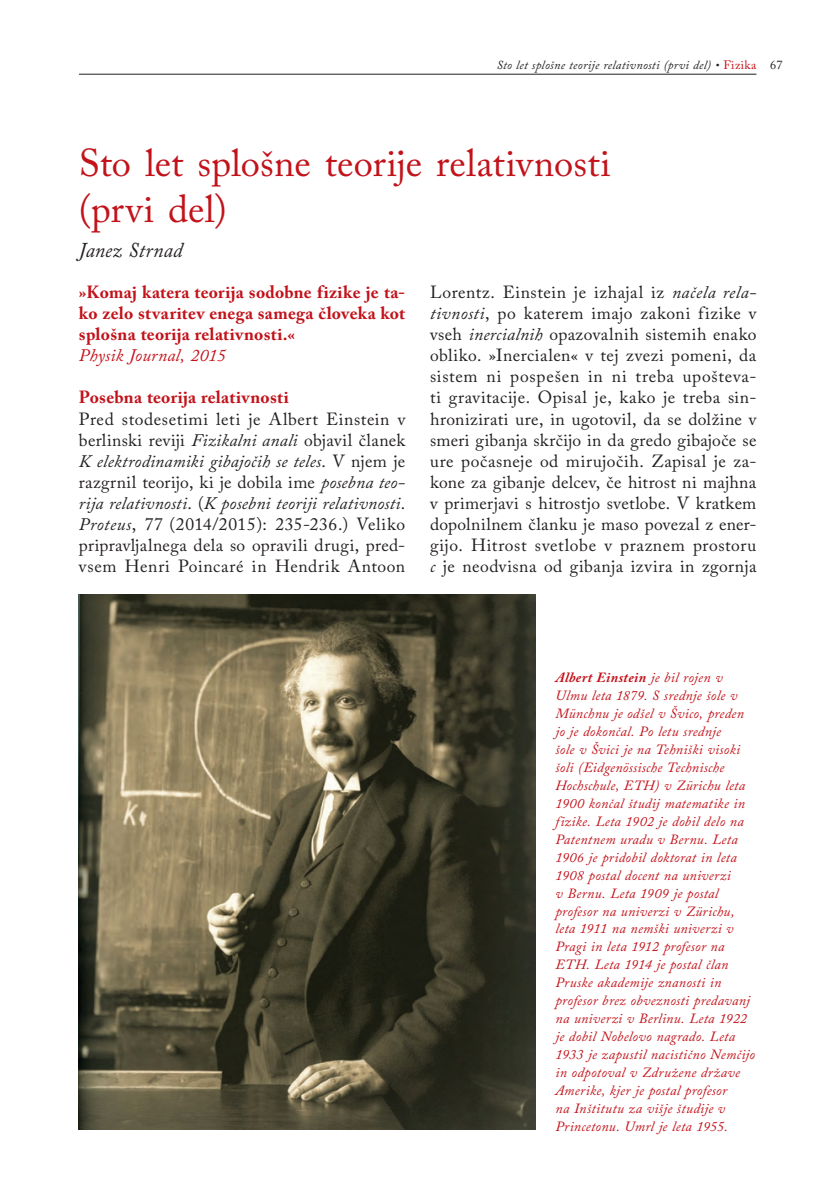
<style>
.page{position:relative;width:837px;height:1194px;background:#fff}
.page>*{position:absolute;margin:0;border:0;box-sizing:border-box;transform-origin:0 0}
.t1{font:38.5px/45.5px "Adobe Caslon Pro";color:#c2121a}
.t2{font:italic 21px "Adobe Caslon Pro";letter-spacing:.005em;color:#231f20;scale:.95 1}
.t3{font:17.5px/21px "Adobe Caslon Pro";letter-spacing:.03em;color:#231f20;text-align:justify}
.t4{font:700 17.5px/21px "Adobe Caslon Pro";letter-spacing:.015em;color:#c2121a;text-align:justify}
.t5{font:italic 17.5px "Adobe Caslon Pro";letter-spacing:.01em;color:#c2121a}
.t6{font:italic 14px/17.8px "Adobe Caslon Pro";letter-spacing:.02em;color:#c2121a}
.t7{font:italic 12.25px "Adobe Caslon Pro";letter-spacing:.025em;color:#231f20}
.s1{font-style:normal;color:#c2121a}
.s2{font-style:normal}
.s3{font-style:italic}
.s4{font-weight:700}
</style>
<div class="page">
<hr style="left:79px;top:74px;width:677px;height:1px;background:#231f20">
<img style="left:79px;top:594px;width:456px;height:535px">
<p class="t7" style="left:496px;top:58px;width:287px">Sto let splošne teorije relativnosti (prvi del) • <span class="s1">Fizika</span> <span class="s2">67</span></p>
<h1 class="t1" style="left:79px;top:140px;width:533px">Sto let splošne teorije relativnosti (prvi del)</h1>
<p class="t2" style="left:79px;top:237px;width:110px">Janez Strnad</p>
<p class="t4" style="left:79px;top:282px;width:328px">»Komaj katera teorija sodobne fizike je ta&shy;ko zelo stvaritev enega samega človeka kot splošna teorija relativnosti.«</p>
<p class="t5" style="left:79px;top:345px;width:148px">Physik Journal, 2015</p>
<p class="t4" style="left:79px;top:387px;width:211px">Posebna teorija relativnosti</p>
<p class="t3" style="left:79px;top:408px;width:328px">Pred stodesetimi leti je Albert Einstein v berlinski reviji <span class="s3">Fizikalni anali</span> objavil članek <span class="s3">K elektrodinamiki gibajočih se teles</span>. V njem je razgrnil teorijo, ki je dobila ime <span class="s3">posebna teo&shy;rija relativnosti</span>. (<span class="s3">K posebni teoriji relativnosti</span>.<br><span class="s3">Proteus</span>, 77 (2014/2015): 235-236.) Veliko pripravljalnega dela so opravili drugi, pred&shy;vsem Henri Poincaré in Hendrik Antoon</p>
<p class="t3" style="left:430px;top:282px;width:328px">Lorentz. Einstein je izhajal iz <span class="s3">načela rela&shy;tivnosti</span>, po katerem imajo zakoni fizike v vseh <span class="s3">inercialnih</span> opazovalnih sistemih enako obliko. »Inercialen« v tej zvezi pomeni, da sistem ni pospešen in ni treba upošteva&shy;ti gravitacije. Opisal je, kako je treba sin&shy;hronizirati ure, in ugotovil, da se dolžine v smeri gibanja skrčijo in da gredo gibajoče se ure počasneje od mirujočih. Zapisal je za&shy;kone za gibanje delcev, če hitrost ni majhna v primerjavi s hitrostjo svetlobe. V kratkem dopolnilnem članku je maso povezal z ener&shy;gijo. Hitrost svetlobe v praznem prostoru <span class="s3">c</span> je neodvisna od gibanja izvira in zgornja</p>
<p class="t6" style="left:555px;top:668px;width:201px"><span class="s4">Albert Einstein</span> je bil rojen v<br>Ulmu leta 1879. S srednje šole v<br>Münchnu je odšel v Švico, preden jo je dokončal. Po letu srednje<br>šole v Švici je na Tehniški visoki šoli (Eidgenössische Technische<br>Hochschule, ETH) v Zürichu leta<br>1900 končal študij matematike in fizike. Leta 1902 je dobil delo na<br>Patentnem uradu v Bernu. Leta<br>1906 je pridobil doktorat in leta<br>1908 postal docent na univerzi<br>v Bernu. Leta 1909 je postal profesor na univerzi v Zürichu, leta 1911 na nemški univerzi v<br>Pragi in leta 1912 profesor na<br>ETH. Leta 1914 je postal član<br>Pruske akademije znanosti in profesor brez obveznosti predavanj na univerzi v Berlinu. Leta 1922 je dobil Nobelovo nagrado. Leta<br>1933 je zapustil nacistično Nemčijo in odpotoval v Združene države<br>Amerike, kjer je postal profesor<br>na Inštitutu za višje študije v<br>Princetonu. Umrl je leta 1955.</p>
</div>
